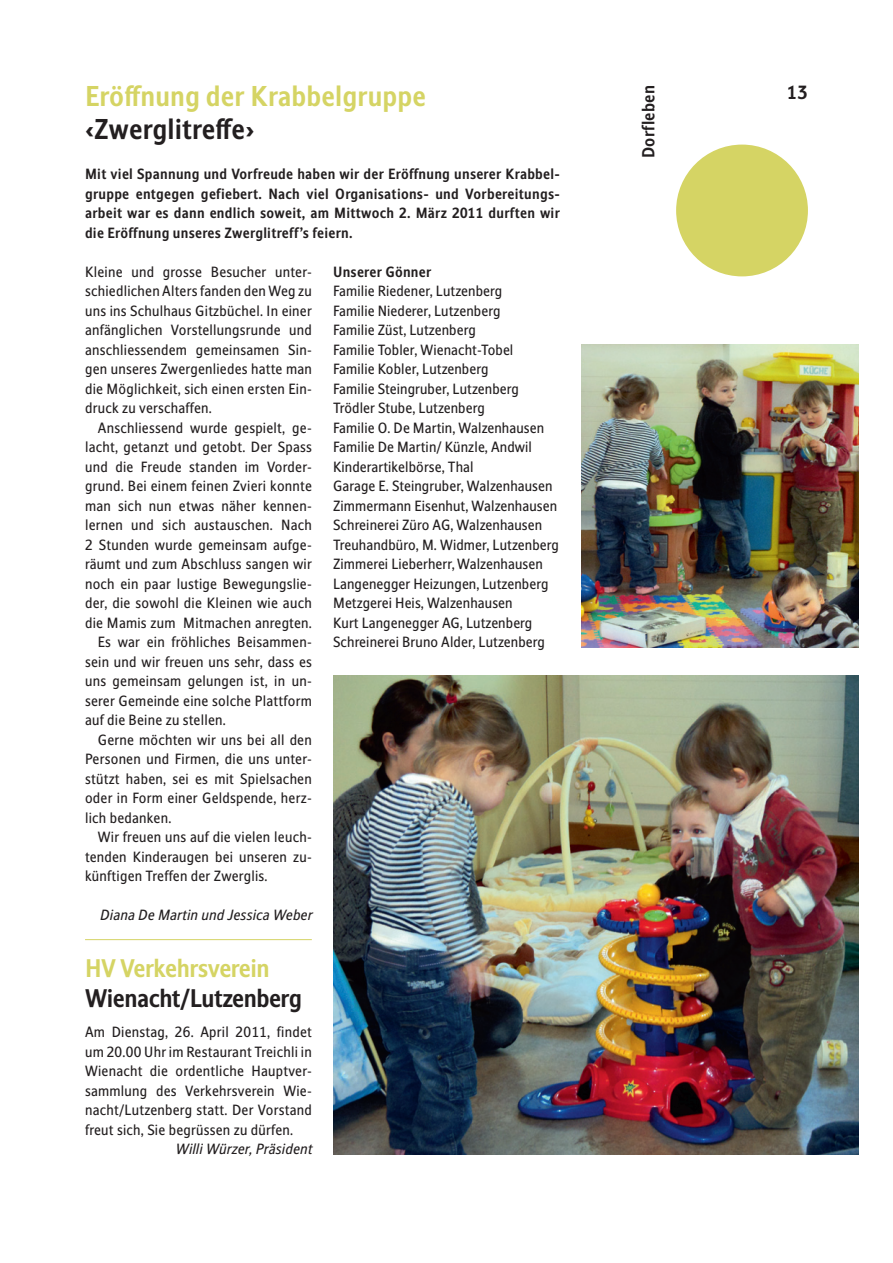
<style>
.page{position:relative;width:893px;height:1263px;background:#fff}
.page>*{position:absolute;margin:0;border:0;box-sizing:border-box;transform-origin:0 0}
.t1{font:700 27px "Stroudley";letter-spacing:.005em;color:#d5d464}
.t2{font:700 27px "Stroudley";letter-spacing:.005em;color:#231f20}
.t3{font:700 24px "Stroudley";letter-spacing:-.02em;color:#231f20}
.t4{font:700 24px "Stroudley";letter-spacing:-.02em;color:#d5d464}
.t5{font:700 18px "Stroudley";color:#231f20}
.t6{font:700 16.5px "Stroudley";letter-spacing:.02em;color:#231f20}
.t7{font:13.95px/19.5px "Stroudley";letter-spacing:.02em;color:#231f20;text-align:justify}
.t8{font:700 13.95px/19.5px "Stroudley";letter-spacing:.02em;color:#231f20;text-align:justify}
.t9{font:italic 13.95px "Stroudley";letter-spacing:.02em;color:#231f20}
</style>
<div class="page">
<div style="left:676px;top:145px;width:132px;height:131px;background:#d5d464;border-radius:50%"></div>
<img style="left:581px;top:344px;width:278px;height:303px">
<img style="left:333px;top:675px;width:526px;height:479px">
<hr style="left:85px;top:939px;width:227px;height:1px;background:#d5d464">
<h1 class="t1" style="left:85px;top:79px;width:343px">Eröffnung der Krabbelgruppe</h1>
<h1 class="t2" style="left:85px;top:112px;width:171px">‹Zwerglitreffe›</h1>
<p class="t8" style="left:85px;top:164px;width:476px">Mit viel Spannung und Vorfreude haben wir der Eröffnung unserer Krabbel&shy;gruppe entgegen gefiebert. Nach viel Organisations- und Vorbereitungs&shy;arbeit war es dann endlich soweit, am Mittwoch 2. März 2011 durften wir die Eröffnung unseres Zwerglitreff’s feiern.</p>
<p class="t8" style="left:333px;top:262px;width:100px">Unserer Gönner</p>
<p class="t7" style="left:333px;top:281px;width:227px;text-align:left">Familie Riedener, Lutzenberg<br>Familie Niederer, Lutzenberg<br>Familie Züst, Lutzenberg<br>Familie Tobler, Wienacht-Tobel<br>Familie Kobler, Lutzenberg<br>Familie Steingruber, Lutzenberg Trödler Stube, Lutzenberg<br>Familie O. De Martin, Walzenhausen Familie De Martin/ Künzle, Andwil Kinderartikelbörse, Thal<br>Garage E. Steingruber, Walzenhausen Zimmermann Eisenhut, Walzenhausen Schreinerei Züro AG, Walzenhausen Treuhandbüro, M. Widmer, Lutzenberg Zimmerei Lieberherr, Walzenhausen Langenegger Heizungen, Lutzenberg Metzgerei Heis, Walzenhausen<br>Kurt Langenegger AG, Lutzenberg Schreinerei Bruno Alder, Lutzenberg</p>
<p class="t7" style="left:85px;top:262px;width:228px">Kleine und grosse Besucher unter&shy;schiedlichen Alters fanden den Weg zu uns ins Schulhaus Gitzbüchel. In einer anfänglichen Vorstellungsrunde und anschliessendem gemeinsamen Sin&shy;gen unseres Zwergenliedes hatte man die Möglichkeit, sich einen ersten Ein&shy;druck zu verschaffen.</p>
<p class="t7" style="left:98px;top:418px;width:216px">Anschliessend wurde gespielt, ge-</p>
<p class="t7" style="left:85px;top:437px;width:228px">lacht, getanzt und getobt. Der Spass</p>
<p class="t7" style="left:85px;top:457px;width:228px">und die Freude standen im Vorder-</p>
<p class="t7" style="left:85px;top:476px;width:228px">grund. Bei einem feinen Zvieri konnte</p>
<p class="t7" style="left:85px;top:496px;width:228px">man sich nun etwas näher kennen-</p>
<p class="t7" style="left:85px;top:515px;width:228px">lernen und sich austauschen. Nach</p>
<p class="t7" style="left:85px;top:535px;width:228px">2 Stunden wurde gemeinsam aufge-</p>
<p class="t7" style="left:85px;top:554px;width:228px">räumt und zum Abschluss sangen wir</p>
<p class="t7" style="left:85px;top:574px;width:228px">noch ein paar lustige Bewegungslie-</p>
<p class="t7" style="left:85px;top:593px;width:228px">der, die sowohl die Kleinen wie auch</p>
<p class="t7" style="left:85px;top:613px;width:228px">die Mamis zum Mitmachen anregten.</p>
<p class="t7" style="left:98px;top:632px;width:216px">Es war ein fröhliches Beisammen-</p>
<p class="t7" style="left:85px;top:652px;width:228px">sein und wir freuen uns sehr, dass es</p>
<p class="t7" style="left:85px;top:671px;width:228px">uns gemeinsam gelungen ist, in un-</p>
<p class="t7" style="left:85px;top:691px;width:228px">serer Gemeinde eine solche Plattform</p>
<p class="t7" style="left:85px;top:710px;width:142px">auf die Beine zu stellen.</p>
<p class="t7" style="left:98px;top:730px;width:215px">Gerne möchten wir uns bei all den</p>
<p class="t7" style="left:85px;top:749px;width:228px">Personen und Firmen, die uns unter-</p>
<p class="t7" style="left:85px;top:769px;width:228px">stützt haben, sei es mit Spielsachen</p>
<p class="t7" style="left:85px;top:788px;width:228px">oder in Form einer Geldspende, herz-</p>
<p class="t7" style="left:85px;top:808px;width:88px">lich bedanken.</p>
<p class="t7" style="left:98px;top:827px;width:216px">Wir freuen uns auf die vielen leuch-</p>
<p class="t7" style="left:85px;top:847px;width:228px">tenden Kinderaugen bei unseren zu-</p>
<p class="t7" style="left:85px;top:866px;width:184px">künftigen Treffen der Zwerglis.</p>
<p class="t9" style="left:100px;top:907px;width:214px">Diana De Martin und Jessica Weber</p>
<h2 class="t4" style="left:85px;top:954px;width:186px">HV Verkehrsverein</h2>
<h2 class="t3" style="left:85px;top:984px;width:218px">Wienacht/Lutzenberg</h2>
<p class="t7" style="left:85px;top:1022px;width:228px">Am Dienstag, 26. April 2011, findet um 20.00 Uhr im Restaurant Treichli in Wienacht die ordentliche Hauptver&shy;sammlung des Verkehrsverein Wie&shy;nacht/Lutzenberg statt. Der Vorstand freut sich, Sie begrüssen zu dürfen.</p>
<p class="t9" style="left:175px;top:1140px;width:138px">Willi Würzer, Präsident</p>
<p class="t6" style="left:638px;top:158px;width:75px;rotate:-90deg">Dorfleben</p>
<p class="t5" style="left:787px;top:81px;width:22px">13</p>
</div>
